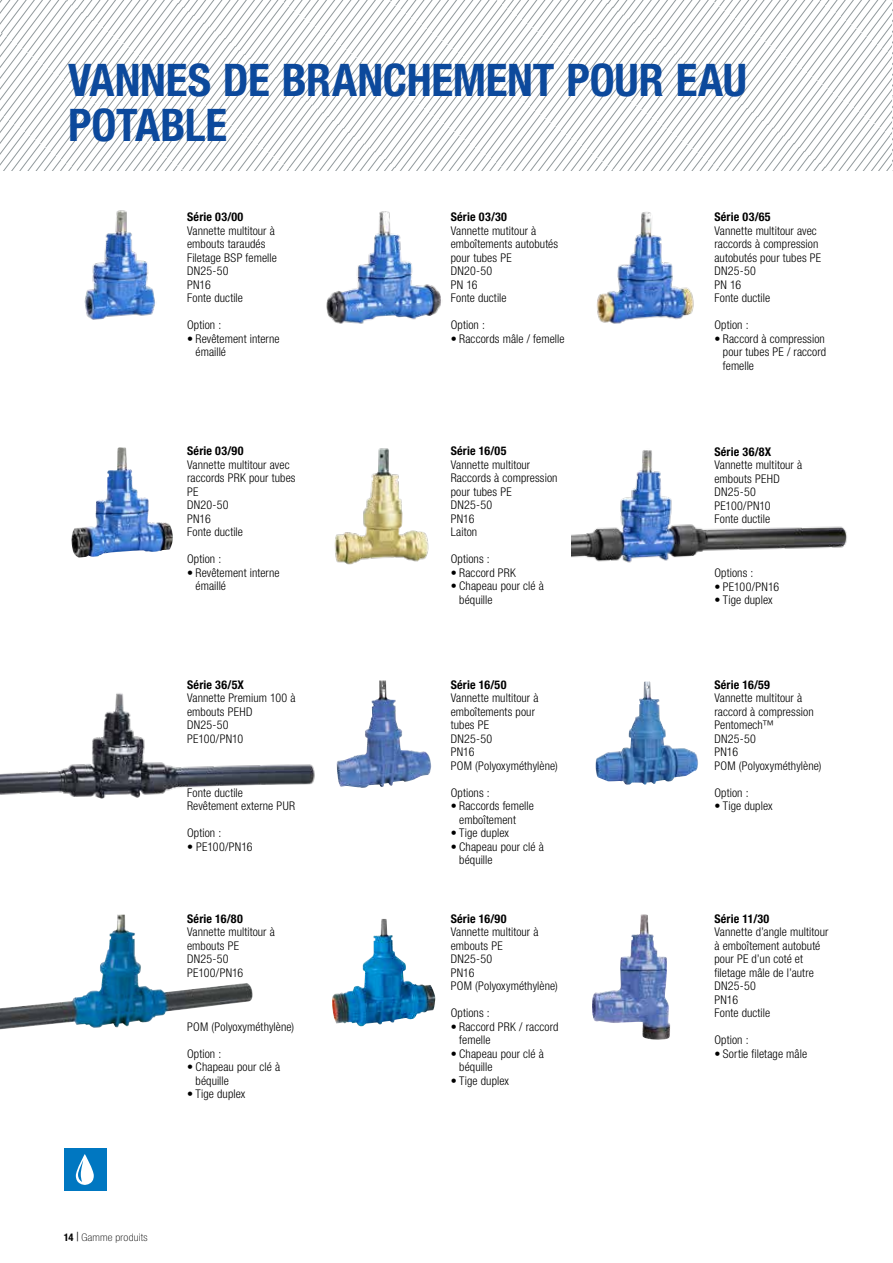
<style>
.page{position:relative;width:893px;height:1263px;background:#fff}
.page>*{position:absolute;margin:0;border:0;box-sizing:border-box;transform-origin:0 0}
.t1{font:700 condensed 45px/45px "Helvetica Neue LT Pro";letter-spacing:-.005em;color:#0c499c}
.t2{font:300 condensed 12px/13.5px "Helvetica Neue LT Pro";letter-spacing:.01em;color:#000}
.t3{font:700 condensed 12px "Helvetica Neue LT Pro";letter-spacing:.015em;color:#000}
.t4{font:100 condensed 10.5px "Helvetica Neue LT Pro";letter-spacing:.02em;color:#000;scale:1.1 1}
.s1{font-weight:700}
.s2{font-family:"Times New Roman";font-weight:700;font-stretch:normal}
</style>
<div class="page">
<svg style="left:0;top:0;width:892px;height:170px"></svg>
<hr style="left:892px;top:0;width:1px;height:170px;background:#bfbfbf">
<div style="left:64px;top:1148px;width:42px;height:43px;background:#0077c1"></div>
<svg style="left:76px;top:1154px;width:18px;height:31px"></svg>
<img style="left:84px;top:210px;width:71px;height:110px">
<img style="left:337px;top:680px;width:94px;height:108px">
<img style="left:326px;top:211px;width:115px;height:113px">
<img style="left:592px;top:914px;width:79px;height:126px">
<img style="left:332px;top:919px;width:103px;height:107px">
<img style="left:334px;top:448px;width:95px;height:117px">
<img style="left:72px;top:447px;width:101px;height:110px">
<img style="left:597px;top:212px;width:97px;height:112px">
<img style="left:0;top:915px;width:253px;height:114px">
<img style="left:596px;top:681px;width:102px;height:104px">
<img style="left:0;top:693px;width:315px;height:106px">
<img style="left:572px;top:450px;width:275px;height:113px">
<h1 class="t1" style="left:68px;top:57px;width:680px">VANNES DE BRANCHEMENT POUR EAU<br>POTABLE</h1>
<p class="t3" style="left:187px;top:210px;width:58px">Série 03/00</p>
<p class="t2" style="left:187px;top:224px;width:91px">Vannette multitour à embouts taraudés<br>Filetage BSP femelle<br>DN25-50<br>PN16<br>Fonte ductile</p>
<p class="t2" style="left:187px;top:318px;width:36px">Option :</p>
<p class="t2" style="left:196px;top:332px;width:86px;text-indent:-9px">• Revêtement interne émaillé</p>
<p class="t3" style="left:187px;top:443px;width:58px">Série 03/90</p>
<p class="t2" style="left:187px;top:457px;width:110px">Vannette multitour avec raccords PRK pour tubes<br>PE<br>DN20-50<br>PN16<br>Fonte ductile</p>
<p class="t2" style="left:187px;top:552px;width:36px">Option :</p>
<p class="t2" style="left:196px;top:565px;width:86px;text-indent:-9px">• Revêtement interne émaillé</p>
<p class="t3" style="left:187px;top:677px;width:58px">Série 36/5X</p>
<p class="t2" style="left:187px;top:691px;width:110px">Vannette Premium 100 à embouts PEHD<br>DN25-50<br>PE100/PN10</p>
<p class="t2" style="left:187px;top:786px;width:109px">Fonte ductile<br>Revêtement externe PUR</p>
<p class="t2" style="left:187px;top:826px;width:36px">Option :</p>
<p class="t2" style="left:187px;top:840px;width:67px">• PE100/PN16</p>
<p class="t3" style="left:187px;top:911px;width:57px">Série 16/80</p>
<p class="t2" style="left:187px;top:925px;width:89px">Vannette multitour à embouts PE<br>DN25-50<br>PE100/PN16</p>
<p class="t2" style="left:187px;top:1020px;width:109px">POM (Polyoxyméthylène)</p>
<p class="t2" style="left:187px;top:1047px;width:36px">Option :</p>
<p class="t2" style="left:196px;top:1060px;width:86px;text-indent:-9px">• Chapeau pour clé à béquille</p>
<p class="t2" style="left:187px;top:1087px;width:60px">• Tige duplex</p>
<p class="t4" style="left:64px;top:1231px;width:78px"><span class="s1">14</span> <span class="s2">|</span> Gamme produits</p>
<p class="t3" style="left:451px;top:210px;width:58px">Série 03/30</p>
<p class="t2" style="left:451px;top:224px;width:109px">Vannette mutitour à emboîtements autobutés pour tubes PE<br>DN20-50<br>PN 16<br>Fonte ductile</p>
<p class="t2" style="left:451px;top:318px;width:36px">Option :</p>
<p class="t2" style="left:451px;top:332px;width:115px">• Raccords mâle / femelle</p>
<p class="t3" style="left:451px;top:443px;width:57px">Série 16/05</p>
<p class="t2" style="left:451px;top:457px;width:108px">Vannette multitour<br>Raccords à compression pour tubes PE<br>DN25-50<br>PN16<br>Laiton</p>
<p class="t2" style="left:451px;top:552px;width:40px">Options :</p>
<p class="t2" style="left:451px;top:565px;width:67px">• Raccord PRK</p>
<p class="t2" style="left:459px;top:579px;width:86px;text-indent:-9px">• Chapeau pour clé à béquille</p>
<p class="t3" style="left:451px;top:677px;width:57px">Série 16/50</p>
<p class="t2" style="left:451px;top:691px;width:109px">Vannette multitour à emboîtements pour tubes PE<br>DN25-50<br>PN16<br>POM (Polyoxyméthylène)</p>
<p class="t2" style="left:451px;top:786px;width:40px">Options :</p>
<p class="t2" style="left:459px;top:799px;width:76px;text-indent:-9px">• Raccords femelle emboîtement</p>
<p class="t2" style="left:451px;top:826px;width:60px">• Tige duplex</p>
<p class="t2" style="left:459px;top:840px;width:86px;text-indent:-9px">• Chapeau pour clé à béquille</p>
<p class="t3" style="left:451px;top:911px;width:57px">Série 16/90</p>
<p class="t2" style="left:451px;top:925px;width:109px">Vannette multitour à embouts PE<br>DN25-50<br>PN16<br>POM (Polyoxyméthylène)</p>
<p class="t2" style="left:451px;top:1006px;width:40px">Options :</p>
<p class="t2" style="left:459px;top:1019px;width:101px;text-indent:-9px">• Raccord PRK / raccord femelle</p>
<p class="t2" style="left:459px;top:1046px;width:86px;text-indent:-9px">• Chapeau pour clé à béquille</p>
<p class="t2" style="left:451px;top:1073px;width:60px">• Tige duplex</p>
<p class="t3" style="left:714px;top:210px;width:58px">Série 03/65</p>
<p class="t2" style="left:714px;top:224px;width:108px">Vannette multitour avec raccords à compression autobutés pour tubes PE<br>DN25-50<br>PN 16<br>Fonte ductile</p>
<p class="t2" style="left:714px;top:318px;width:36px">Option :</p>
<p class="t2" style="left:723px;top:332px;width:105px;text-align:justify;text-indent:-9px">• Raccord à compression pour tubes PE / raccord femelle</p>
<p class="t3" style="left:714px;top:444px;width:58px">Série 36/8X</p>
<p class="t2" style="left:714px;top:458px;width:89px">Vannette multitour à embouts PEHD<br>DN25-50<br>PE100/PN10<br>Fonte ductile</p>
<p class="t2" style="left:714px;top:566px;width:40px">Options :</p>
<p class="t2" style="left:714px;top:580px;width:66px">• PE100/PN16</p>
<p class="t2" style="left:714px;top:593px;width:60px">• Tige duplex</p>
<p class="t3" style="left:714px;top:677px;width:57px">Série 16/59</p>
<p class="t2" style="left:714px;top:691px;width:109px">Vannette multitour à raccord à compression<br>Pentomech™<br>DN25-50<br>PN16<br>POM (Polyoxyméthylène)</p>
<p class="t2" style="left:714px;top:786px;width:36px">Option :</p>
<p class="t2" style="left:714px;top:799px;width:60px">• Tige duplex</p>
<p class="t3" style="left:714px;top:911px;width:56px">Série 11/30</p>
<p class="t2" style="left:714px;top:925px;width:116px">Vannette d’angle multitour à emboîtement autobuté pour PE d’un coté et filetage mâle de l’autre<br>DN25-50<br>PN16<br>Fonte ductile</p>
<p class="t2" style="left:714px;top:1033px;width:36px">Option :</p>
<p class="t2" style="left:714px;top:1046px;width:94px">• Sortie filetage mâle</p>
</div>
